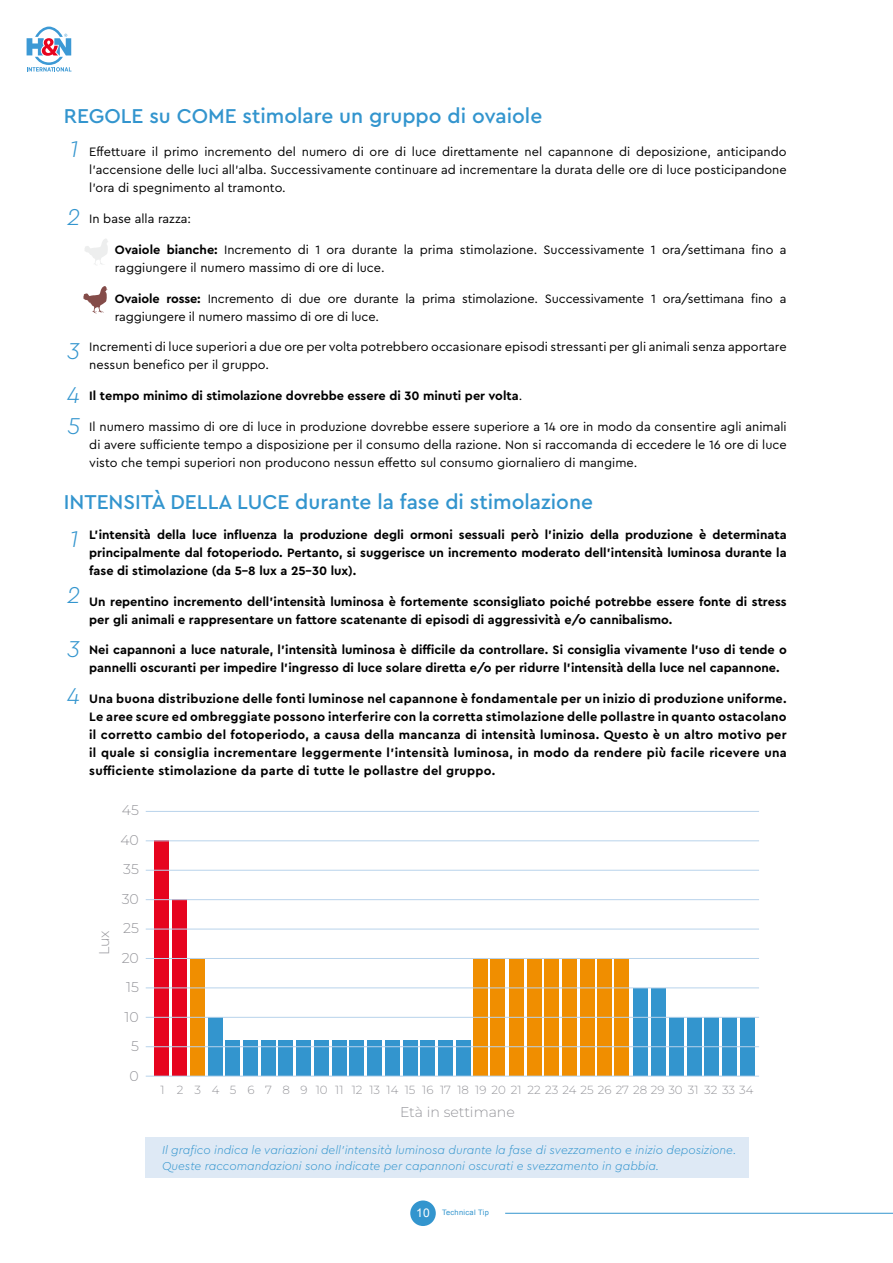
<style>
.page{position:relative;width:893px;height:1263px;background:#fff}
.page>*{position:absolute;margin:0;border:0;box-sizing:border-box;transform-origin:0 0}
.Texto_base{font:italic 300 24px "Cera Pro";color:#3395ce}
.t1{font:500 21px "Cera Pro";color:#3395ce}
.t2{font:300 14.1px/29.5px "Montserrat";color:#96969b;text-align:right}
.Texto_base-2{font:700 12.75px/18px "Cera Pro";color:#000;text-align:justify}
.Texto_base-3{font:12.75px/18px "Cera Pro";color:#000}
.Pie_de_foto{font:italic 300 12px/16.5px "Cera Pro";color:#3395ce}
.t3{font:300 11.85px "Montserrat";color:#96969b}
.t4{font:7.5px "Arial";letter-spacing:.04em;color:#3395ce}
.s1{font-weight:700}
.s2{font-weight:400}
.s3{font-size:12px;color:#fff}
</style>
<div class="page">
<div style="left:155px;top:840px;width:14px;height:236px;background:#e6041e"></div>
<div style="left:173px;top:899px;width:14px;height:177px;background:#e6041e"></div>
<div style="left:190px;top:958px;width:14px;height:118px;background:#f08e00"></div>
<div style="left:208px;top:1017px;width:14px;height:59px;background:#3395ce"></div>
<div style="left:226px;top:1040px;width:14px;height:36px;background:#3395ce"></div>
<div style="left:243px;top:1040px;width:15px;height:36px;background:#3395ce"></div>
<div style="left:261px;top:1040px;width:14px;height:36px;background:#3395ce"></div>
<div style="left:279px;top:1040px;width:14px;height:36px;background:#3395ce"></div>
<div style="left:297px;top:1040px;width:14px;height:36px;background:#3395ce"></div>
<div style="left:314px;top:1040px;width:14px;height:36px;background:#3395ce"></div>
<div style="left:332px;top:1040px;width:14px;height:36px;background:#3395ce"></div>
<div style="left:350px;top:1040px;width:14px;height:36px;background:#3395ce"></div>
<div style="left:368px;top:1040px;width:14px;height:36px;background:#3395ce"></div>
<div style="left:385px;top:1040px;width:14px;height:36px;background:#3395ce"></div>
<div style="left:403px;top:1040px;width:14px;height:36px;background:#3395ce"></div>
<div style="left:421px;top:1040px;width:14px;height:36px;background:#3395ce"></div>
<div style="left:438px;top:1040px;width:14px;height:36px;background:#3395ce"></div>
<div style="left:456px;top:1040px;width:14px;height:36px;background:#3395ce"></div>
<div style="left:474px;top:958px;width:14px;height:118px;background:#f08e00"></div>
<div style="left:490px;top:958px;width:14px;height:118px;background:#f08e00"></div>
<div style="left:509px;top:958px;width:14px;height:118px;background:#f08e00"></div>
<div style="left:527px;top:958px;width:14px;height:118px;background:#f08e00"></div>
<div style="left:545px;top:958px;width:14px;height:118px;background:#f08e00"></div>
<div style="left:562px;top:958px;width:14px;height:118px;background:#f08e00"></div>
<div style="left:580px;top:958px;width:14px;height:118px;background:#f08e00"></div>
<div style="left:598px;top:958px;width:14px;height:118px;background:#f08e00"></div>
<div style="left:614px;top:958px;width:14px;height:118px;background:#f08e00"></div>
<div style="left:633px;top:988px;width:14px;height:88px;background:#3395ce"></div>
<div style="left:651px;top:988px;width:14px;height:88px;background:#3395ce"></div>
<div style="left:669px;top:1017px;width:14px;height:59px;background:#3395ce"></div>
<div style="left:687px;top:1017px;width:14px;height:59px;background:#3395ce"></div>
<div style="left:705px;top:1017px;width:14px;height:59px;background:#3395ce"></div>
<div style="left:723px;top:1017px;width:14px;height:59px;background:#3395ce"></div>
<div style="left:740px;top:1017px;width:14px;height:59px;background:#3395ce"></div>
<hr style="left:146px;top:811px;width:613px;height:1px;background:#b8d3eb">
<hr style="left:146px;top:840px;width:613px;height:1px;background:#b8d3eb">
<hr style="left:146px;top:870px;width:613px;height:1px;background:#b8d3eb">
<hr style="left:146px;top:899px;width:613px;height:1px;background:#b8d3eb">
<hr style="left:146px;top:929px;width:613px;height:1px;background:#b8d3eb">
<hr style="left:146px;top:958px;width:613px;height:1px;background:#b8d3eb">
<hr style="left:146px;top:988px;width:613px;height:1px;background:#b8d3eb">
<hr style="left:146px;top:1017px;width:613px;height:1px;background:#b8d3eb">
<hr style="left:146px;top:1046px;width:613px;height:1px;background:#b8d3eb">
<hr style="left:146px;top:1076px;width:613px;height:1px;background:#b8d3eb">
<svg style="left:85px;top:239px;width:23px;height:26px"></svg>
<svg style="left:83px;top:286px;width:25px;height:28px"></svg>
<div style="left:145px;top:1138px;width:604px;height:40px;background:#dee9f5"></div>
<hr style="left:505px;top:1213px;width:388px;height:1px;background:#3395ce">
<div style="left:410px;top:1200px;width:26px;height:26px;background:#3395ce;border-radius:50%"></div>
<svg style="left:27px;top:27px;width:44px;height:45px"></svg>
<p class="t1" style="left:64px;top:102px;width:480px">REGOLE su COME stimolare un gruppo di ovaiole</p>
<p class="Texto_base" style="left:69px;top:133px;width:10px">1</p>
<p class="Texto_base" style="left:67px;top:201px;width:15px">2</p>
<p class="Texto_base" style="left:67px;top:335px;width:14px">3</p>
<p class="Texto_base" style="left:67px;top:379px;width:14px">4</p>
<p class="Texto_base" style="left:67px;top:409px;width:15px">5</p>
<p class="Texto_base-3" style="left:89px;top:142px;width:699px;text-align:justify">Effettuare il primo incremento del numero di ore di luce direttamente nel capannone di deposizione, anticipando l’accensione delle luci all’alba. Successivamente continuare ad incrementare la durata delle ore di luce posticipandone l’ora di spegnimento al tramonto.</p>
<p class="Texto_base-3" style="left:89px;top:209px;width:103px">In base alla razza:</p>
<p class="Texto_base-3" style="left:115px;top:240px;width:673px"><span class="s1">Ovaiole bianche:</span> Incremento di 1 ora durante la prima stimolazione. Successivamente 1 ora/settimana fino a raggiungere il numero massimo di ore di luce.</p>
<p class="Texto_base-3" style="left:115px;top:289px;width:673px"><span class="s1">Ovaiole rosse:</span> Incremento di due ore durante la prima stimolazione. Successivamente 1 ora/settimana fino a raggiungere il numero massimo di ore di luce.</p>
<p class="Texto_base-3" style="left:89px;top:338px;width:699px">Incrementi di luce superiori a due ore per volta potrebbero occasionare episodi stressanti per gli animali senza apportare nessun benefico per il gruppo.</p>
<p class="Texto_base-2" style="left:89px;top:386px;width:434px">Il tempo minimo di stimolazione dovrebbe essere di 30 minuti per volta<span class="s2">.</span></p>
<p class="Texto_base-3" style="left:89px;top:417px;width:699px;text-align:justify">Il numero massimo di ore di luce in produzione dovrebbe essere superiore a 14 ore in modo da consentire agli animali di avere sufficiente tempo a disposizione per il consumo della razione. Non si raccomanda di eccedere le 16 ore di luce visto che tempi superiori non producono nessun effetto sul consumo giornaliero di mangime.</p>
<p class="t1" style="left:64px;top:488px;width:531px">INTENSITÀ DELLA LUCE durante la fase di stimolazione</p>
<p class="Texto_base" style="left:69px;top:523px;width:10px">1</p>
<p class="Texto_base" style="left:67px;top:579px;width:15px">2</p>
<p class="Texto_base" style="left:67px;top:633px;width:14px">3</p>
<p class="Texto_base" style="left:67px;top:680px;width:14px">4</p>
<p class="Texto_base-2" style="left:89px;top:525px;width:699px">L’intensità della luce influenza la produzione degli ormoni sessuali però l’inizio della produzione è determinata principalmente dal fotoperiodo. Pertanto, si suggerisce un incremento moderato dell’intensità luminosa durante la fase di stimolazione (da 5-8 lux a 25-30 lux).</p>
<p class="Texto_base-2" style="left:89px;top:592px;width:699px">Un repentino incremento dell’intensità luminosa è fortemente sconsigliato poiché potrebbe essere fonte di stress per gli animali e rappresentare un fattore scatenante di episodi di aggressività e/o cannibalismo.</p>
<p class="Texto_base-2" style="left:89px;top:640px;width:699px">Nei capannoni a luce naturale, l’intensità luminosa è difficile da controllare. Si consiglia vivamente l’uso di tende o pannelli oscuranti per impedire l’ingresso di luce solare diretta e/o per ridurre l’intensità della luce nel capannone.</p>
<p class="Texto_base-2" style="left:89px;top:689px;width:699px">Una buona distribuzione delle fonti luminose nel capannone è fondamentale per un inizio di produzione uniforme.<br>Le aree scure ed ombreggiate possono interferire con la corretta stimolazione delle pollastre in quanto ostacolano il corretto cambio del fotoperiodo, a causa della mancanza di intensità luminosa. Questo è un altro motivo per il quale si consiglia incrementare leggermente l’intensità luminosa, in modo da rendere più facile ricevere una sufficiente stimolazione da parte di tutte le pollastre del gruppo.</p>
<p class="t2" style="left:89px;top:955px;width:26px;rotate:-90deg">Lux</p>
<p class="t2" style="left:120px;top:795px;width:20px">45<br>40<br>35<br>30<br>25<br>20<br>15<br>10<br>5<br>0</p>
<p class="t3" style="left:160px;top:1081px;width:594px">1 2 3 4 5 6 7 8 9 10 11 12 13 14 15 16 17 18 192021 22232425262728293031 323334</p>
<p class="t2" style="left:400px;top:1096px;width:116px">Età in settimane</p>
<p class="Pie_de_foto" style="left:162px;top:1141px;width:576px">Il grafico indica le variazioni dell’intensità luminosa durante la fase di svezzamento e inizio deposizione.<br>Queste raccomandazioni sono indicate per capannoni oscurati e svezzamento in gabbia.</p>
<p class="t4" style="left:416px;top:1207px;width:74px"><span class="s3">10</span> Technical Tip</p>
</div>
